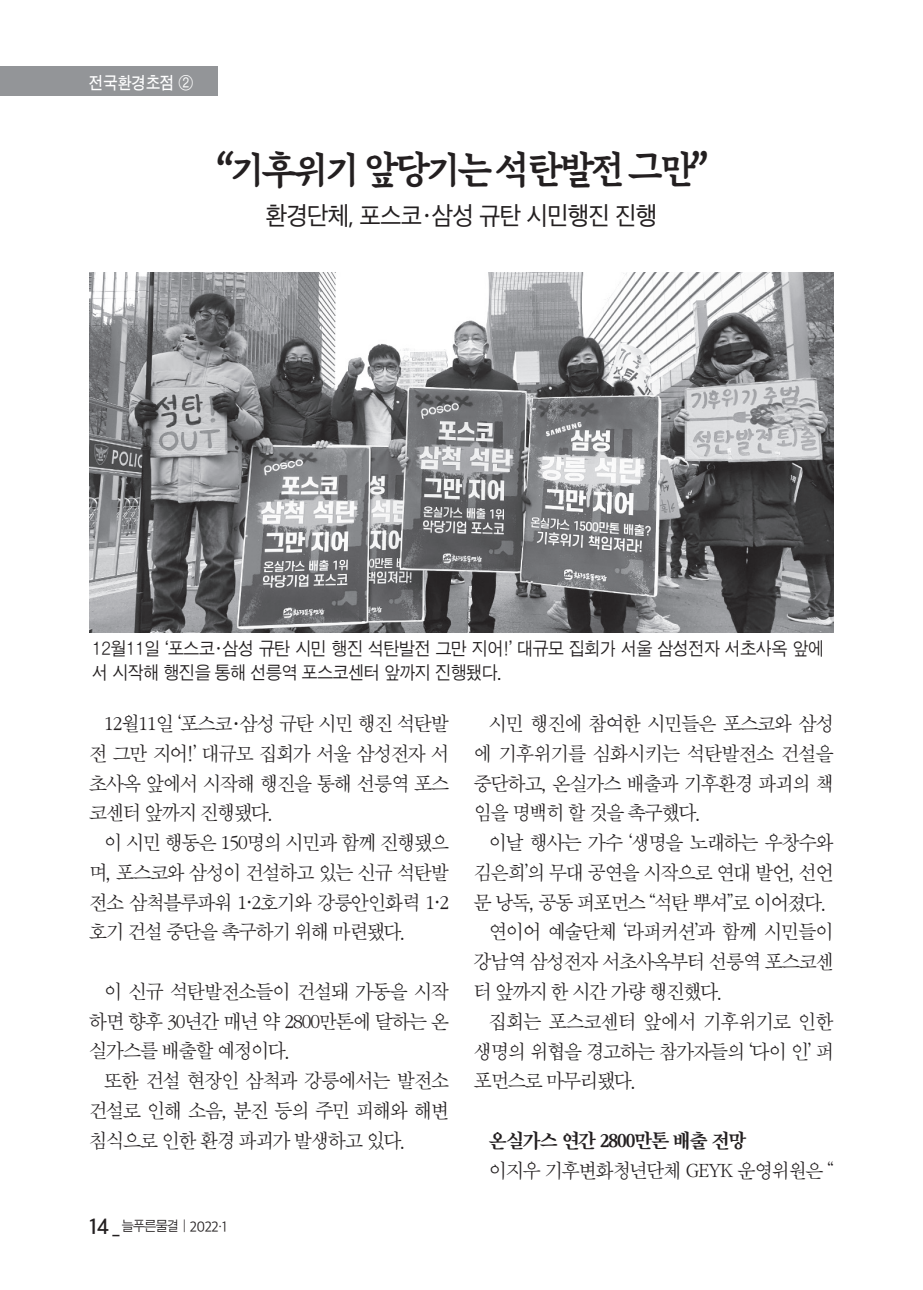
<style>
.page{position:relative;width:923px;height:1290px;background:#fff}
.page>*{position:absolute;margin:0;border:0;box-sizing:border-box;transform-origin:0 0}
.t1{font:38.5px "SD Danpyunsun B d Bd V";letter-spacing:-.135em;color:#231f20;scale:.95 1}
.t2{font:24.5px "SD Gothic Neoa Uni d Rg";letter-spacing:-.03em;color:#231f20;scale:.95 1}
.t3{font:21px/29.8px "SD Myeongjo a Lt";letter-spacing:-.05em;color:#231f20;text-align:justify;scale:.95 1}
.t4{font:21px "SD Myeongjo a Lt";letter-spacing:-.03em;color:#231f20;scale:.95 1}
.t5{font:21px "SD Myeongjo c Bd";letter-spacing:-.05em;color:#231f20;scale:.95 1}
.t6{font:18.55px/24px "SD Gothic a Lt";letter-spacing:-.015em;color:#231f20;scale:.95 1}
.t7{font:17.5px "SD Gothic b Md";color:#fff;scale:.9 1}
.t8{font:14px "SD Gothic a Lt";letter-spacing:-.05em;color:#231f20;scale:.95 1}
.s1{font-family:"SD Myeongjo Neoa e Sm"}
.s2{font-family:"SD Gothic Neoa f Sm";font-size:21px}
.s3{font-family:"SD Gothic Neoa c Lt"}
</style>
<div class="page">
<img style="left:89px;top:272px;width:744px;height:361px">
<div style="left:0;top:66px;width:217px;height:29px;background:#939598"></div>
<p class="t7" style="left:89px;top:74px;width:117px">전국환경초점 ②</p>
<h1 class="t1" style="left:216px;top:150px;width:519px">“기후위기 앞당기는 석탄발전 그만”</h1>
<p class="t2" style="left:266px;top:203px;width:413px">환경단체, 포스코<span class="s1">·</span>삼성 규탄 시민행진 진행</p>
<p class="t6" style="left:92px;top:636px;width:771px">12월11일 ‘포스코<span class="s1">·</span>삼성 규탄 시민 행진 석탄발전 그만 지어!’ 대규모 집회가 서울 삼성전자 서초사옥 앞에 서 시작해 행진을 통해 선릉역 포스코센터 앞까지 진행됐다.</p>
<p class="t3" style="left:89px;top:709px;width:380px;text-indent:15px">12월11일 ‘포스코<span class="s1">·</span>삼성 규탄 시민 행진 석탄발 전 그만 지어!’ 대규모 집회가 서울 삼성전자 서 초사옥 앞에서 시작해 행진을 통해 선릉역 포스 코센터 앞까지 진행됐다.</p>
<p class="t3" style="left:89px;top:828px;width:380px;text-indent:15px">이 시민 행동은 150명의 시민과 함께 진행됐으 며, 포스코와 삼성이 건설하고 있는 신규 석탄발 전소 삼척블루파워 1·2호기와 강릉안인화력 1·2 호기 건설 중단을 촉구하기 위해 마련됐다.</p>
<p class="t3" style="left:89px;top:977px;width:380px;text-indent:15px">이 신규 석탄발전소들이 건설돼 가동을 시작 하면 향후 30년간 매년 약 2800만톤에 달하는 온 실가스를 배출할 예정이다.</p>
<p class="t3" style="left:89px;top:1066px;width:380px;text-indent:15px">또한 건설 현장인 삼척과 강릉에서는 발전소 건설로 인해 소음, 분진 등의 주민 피해와 해변 침식으로 인한 환경 파괴가 발생하고 있다.</p>
<p class="t8" style="left:89px;top:1219px;width:147px"><span class="s2">14 _</span> 늘푸른물결｜<span class="s3">2022·1</span></p>
<p class="t3" style="left:474px;top:709px;width:380px;text-indent:15px">시민 행진에 참여한 시민들은 포스코와 삼성 에 기후위기를 심화시키는 석탄발전소 건설을 중단하고, 온실가스 배출과 기후환경 파괴의 책 임을 명백히 할 것을 촉구했다.</p>
<p class="t3" style="left:489px;top:828px;width:364px">이날 행사는 가수 ‘생명을 노래하는 우창수와</p>
<p class="t3" style="left:474px;top:858px;width:380px">김은희’의 무대 공연을 시작으로 연대 발언, 선언</p>
<p class="t3" style="left:474px;top:887px;width:374px">문 낭독, 공동 퍼포먼스 “석탄 뿌셔”로 이어졌다.</p>
<p class="t3" style="left:489px;top:917px;width:364px">연이어 예술단체 ‘라퍼커션’과 함께 시민들이</p>
<p class="t3" style="left:474px;top:947px;width:380px">강남역 삼성전자 서초사옥부터 선릉역 포스코센</p>
<p class="t3" style="left:474px;top:977px;width:265px">터 앞까지 한 시간 가량 행진했다.</p>
<p class="t4" style="left:489px;top:1011px;width:364px">집회는 포스코센터 앞에서 기후위기로 인한</p>
<p class="t3" style="left:474px;top:1036px;width:380px">생명의 위협을 경고하는 참가자들의 ‘다이 인’ 퍼</p>
<p class="t3" style="left:474px;top:1066px;width:174px">포먼스로 마무리됐다.</p>
<p class="t5" style="left:489px;top:1130px;width:273px">온실가스 연간 2800만톤 배출 전망</p>
<p class="t3" style="left:489px;top:1155px;width:364px">이지우 기후변화청년단체 GEYK 운영위원은 “</p>
</div>
